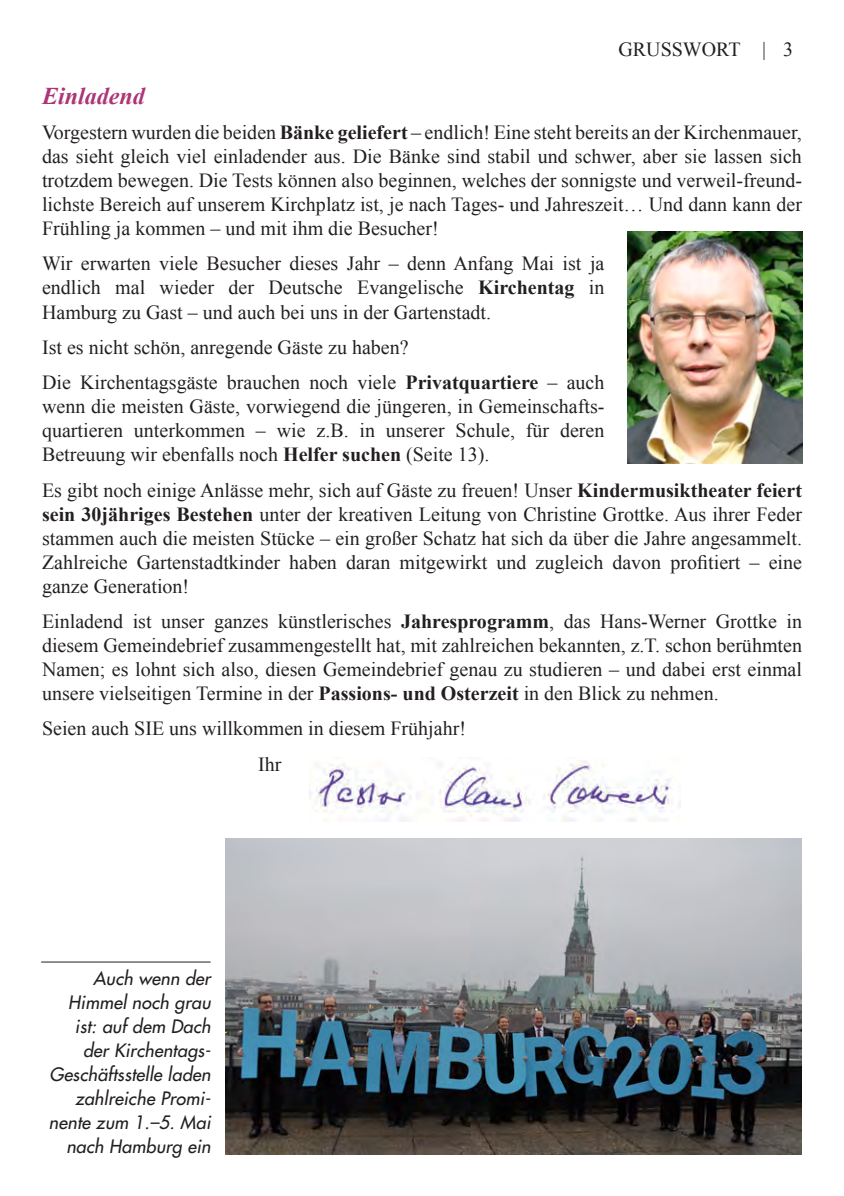
<style>
.page{position:relative;width:844px;height:1196px;background:#fff}
.page>*{position:absolute;margin:0;border:0;box-sizing:border-box;transform-origin:0 0}
.t1{font:italic 700 24px "Times New Roman";color:#ac3575}
.t2{font:20px/24px "Times New Roman";color:#231f20;text-align:justify}
.t3{font:italic 18px/24px "Futura";letter-spacing:.01em;color:#231f20;text-align:right}
.s1{font-weight:700}
</style>
<div class="page">
<img style="left:627px;top:231px;width:175px;height:233px">
<img style="left:309px;top:757px;width:371px;height:64px">
<img style="left:226px;top:838px;width:576px;height:315px">
<hr style="left:41px;top:961px;width:170px;height:1px;background:#231f20">
<p class="t2" style="left:618px;top:37px;width:176px">GruSSwort | 3</p>
<p class="t1" style="left:42px;top:79px;width:104px">Einladend</p>
<p class="t2" style="left:42px;top:120px;width:761px">Vorgestern wurden die beiden <span class="s1">Bänke geliefert</span> – endlich! Eine steht bereits an der Kirchenmauer, das sieht gleich viel einladender aus. Die Bänke sind stabil und schwer, aber sie lassen sich trotzdem bewegen. Die Tests können also beginnen, welches der sonnigste und verweil-freund&shy;lichste Bereich auf unserem Kirchplatz ist, je nach Tages- und Jahreszeit… Und dann kann der Frühling ja kommen – und mit ihm die Besucher!</p>
<p class="t2" style="left:42px;top:251px;width:564px">Wir erwarten viele Besucher dieses Jahr – denn Anfang Mai ist ja endlich mal wieder der Deutsche Evangelische <span class="s1">Kirchentag</span> in Hamburg zu Gast – und auch bei uns in der Gartenstadt.</p>
<p class="t2" style="left:42px;top:329px;width:564px;line-height:35.4px">Ist es nicht schön, anregende Gäste zu haben?<br>Die Kirchentagsgäste brauchen noch viele <span class="s1">Privatquartiere</span> – auch</p>
<p class="t2" style="left:42px;top:394px;width:564px">wenn die meisten Gäste, vorwiegend die jüngeren, in Gemeinschafts&shy;quartieren unterkommen – wie z.B. in unserer Schule, für deren Betreuung wir ebenfalls noch <span class="s1">Helfer suchen</span> (Seite 13).</p>
<p class="t2" style="left:42px;top:477px;width:761px">Es gibt noch einige Anlässe mehr, sich auf Gäste zu freuen! Unser <span class="s1">Kindermusiktheater feiert sein 30jähriges Bestehen</span> unter der kreativen Leitung von Christine Grottke. Aus ihrer Feder stammen auch die meisten Stücke – ein großer Schatz hat sich da über die Jahre angesammelt.<br>Zahlreiche Gartenstadtkinder haben daran mitgewirkt und zugleich davon profitiert – eine ganze Generation!</p>
<p class="t2" style="left:42px;top:609px;width:761px">Einladend ist unser ganzes künstlerisches <span class="s1">Jahresprogramm</span>, das Hans-Werner Grottke in diesem Gemeindebrief zusammengestellt hat, mit zahlreichen bekannten, z.T. schon berühmten Namen; es lohnt sich also, diesen Gemeindebrief genau zu studieren – und dabei erst einmal unsere vielseitigen Termine in der <span class="s1">Passions- und Osterzeit</span> in den Blick zu nehmen.</p>
<p class="t2" style="left:258px;top:710px;width:209px;line-height:35.4px;text-indent:-216px">Seien auch SIE uns willkommen in diesem Frühjahr!<br>Ihr</p>
<p class="t3" style="left:49px;top:966px;width:163px">Auch wenn der<br>Himmel noch grau ist: auf dem Dach der Kirchentags-<br>Geschäftsstelle laden zahlreiche Promi&shy;nente zum 1.–5. Mai nach Hamburg ein</p>
</div>
